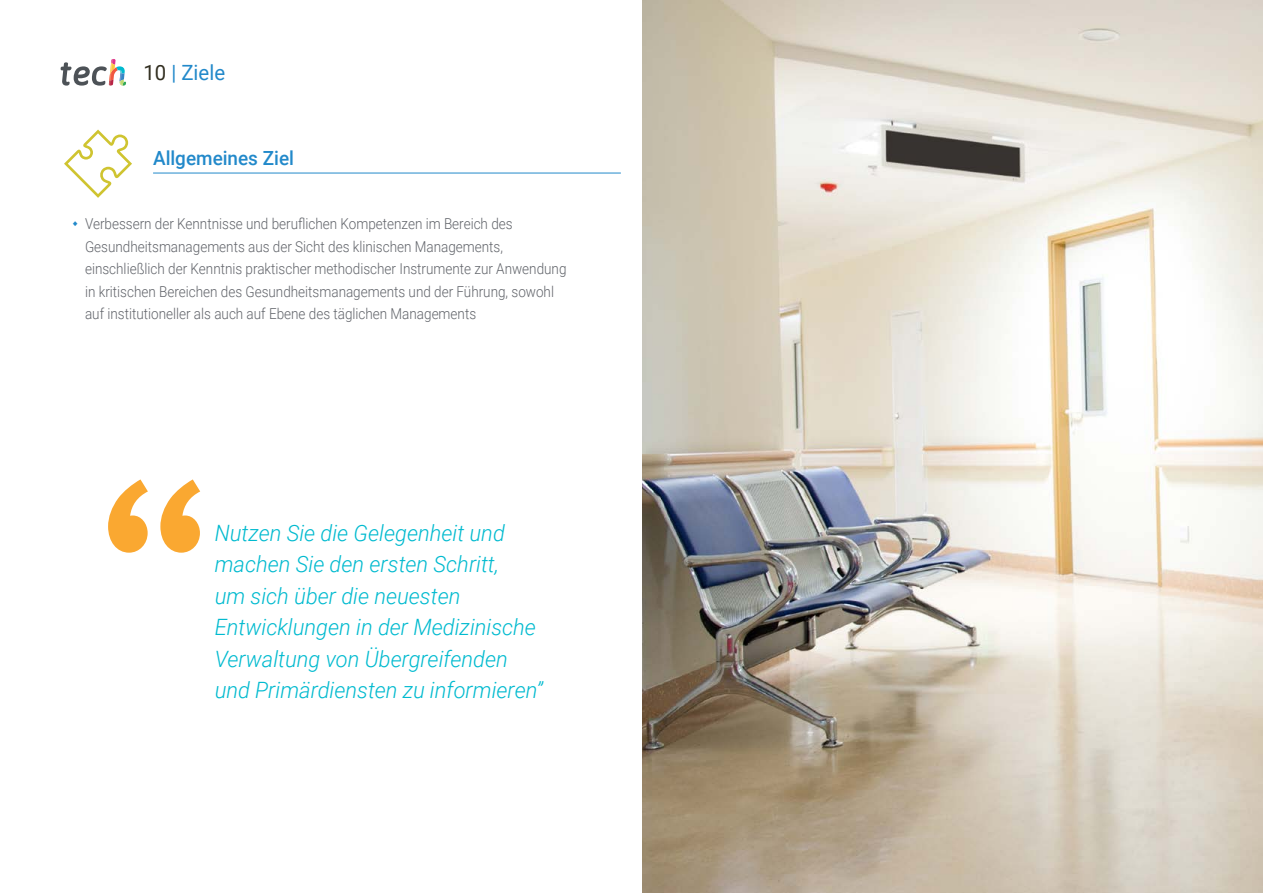
<style>
.page{position:relative;width:1263px;height:893px;background:#fff}
.page>*{position:absolute;margin:0;border:0;box-sizing:border-box;transform-origin:0 0}
.t1{font:italic 300 22.5px/31.5px "Roboto";color:#00bacf}
.t2{font:21px "Roboto";color:#2289ca}
.t3{font:500 19.5px "Roboto";color:#2289ca}
.t4{font:300 15px/22.5px "Roboto";color:#61646a;scale:.9 1}
.s1{color:#312e20}
</style>
<div class="page">
<hr style="left:153px;top:173px;width:468px;height:1px;background:#2289ca">
<svg style="left:64px;top:130px;width:68px;height:68px"></svg>
<img style="left:642px;top:0;width:621px;height:893px">
<svg style="left:61px;top:59px;width:65px;height:27px"></svg>
<svg style="left:108px;top:479px;width:92px;height:74px"></svg>
<h2 class="t2" style="left:144px;top:57px;width:83px"><span class="s1">10</span> | Ziele</h2>
<h3 class="t3" style="left:153px;top:144px;width:142px">Allgemeines Ziel</h3>
<p class="t4" style="left:85px;top:212px;width:536px">Verbessern der Kenntnisse und beruflichen Kompetenzen im Bereich des Gesundheitsmanagements aus der Sicht des klinischen Managements, einschließlich der Kenntnis praktischer methodischer Instrumente zur Anwendung in kritischen Bereichen des Gesundheitsmanagements und der Führung, sowohl auf institutioneller als auch auf Ebene des täglichen Managements</p>
<h1 class="t1" style="left:215px;top:516px;width:330px">Nutzen Sie die Gelegenheit und machen Sie den ersten Schritt,<br>um sich über die neuesten<br>Entwicklungen in der Medizinische<br>Verwaltung von Übergreifenden und Primärdiensten zu informieren”</h1>
</div>
